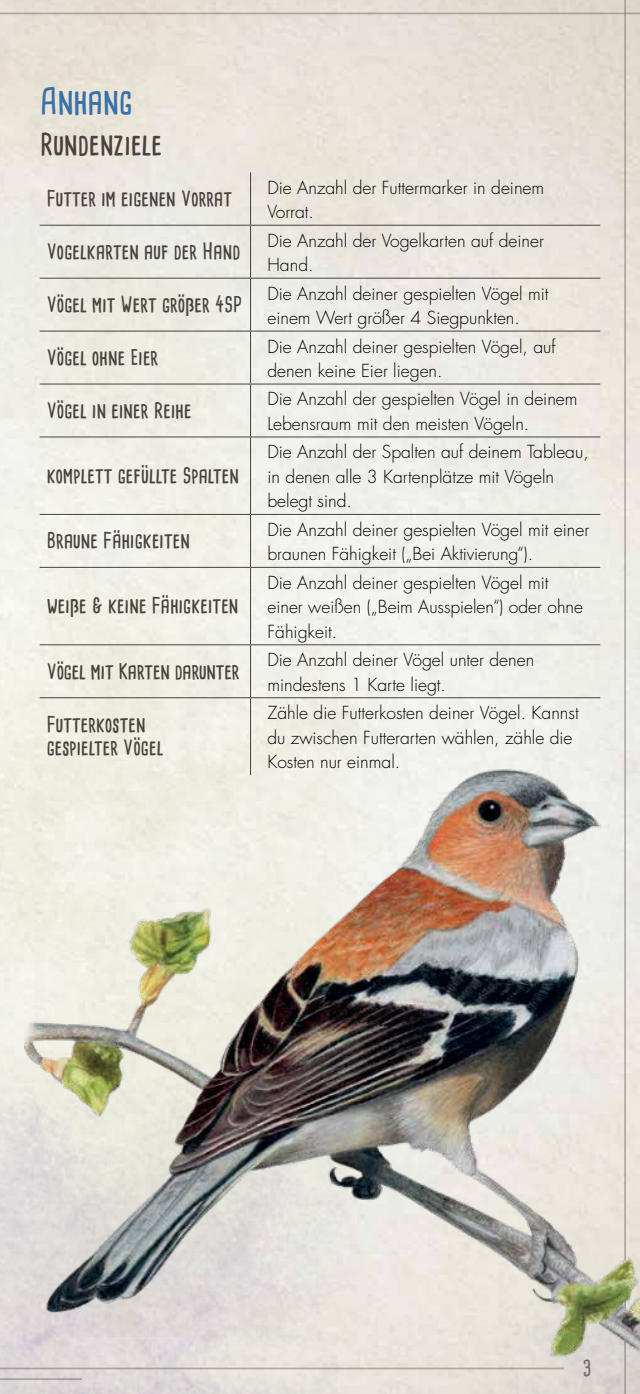
<style>
.page{position:relative;width:640px;height:1394px;background:#fff}
.page>*{position:absolute;margin:0;border:0;box-sizing:border-box;transform-origin:0 0}
.t1{font:700 35px "Cardenio Modern";color:#3a70ab}
.t2{font:700 29.75px "Cardenio Modern";color:#49423e}
.t3{font:700 21px/22.8px "Cardenio Modern";color:#49423e}
.t4{font:700 21px "Cardenio Modern";color:#796e66}
.t5{font:300 17.5px/24.5px "Futura Std";color:#000}
.s1{font-family:"Futura"}
</style>
<div class="page">
<hr style="left:624px;top:0;width:2px;height:1394px;background:#7a6e66">
<hr style="left:0;top:13px;width:640px;height:1px;background:#7a6e66">
<img style="left:0;top:54px;width:640px;height:1340px">
<hr style="left:250px;top:172px;width:1px;height:53px;background:#49423e">
<hr style="left:40px;top:225px;width:211px;height:1px;background:#49423e">
<hr style="left:251px;top:225px;width:349px;height:1px;background:#49423e">
<hr style="left:250px;top:226px;width:1px;height:52px;background:#49423e">
<hr style="left:40px;top:278px;width:211px;height:1px;background:#49423e">
<hr style="left:251px;top:278px;width:349px;height:1px;background:#49423e">
<hr style="left:250px;top:279px;width:1px;height:52px;background:#49423e">
<hr style="left:40px;top:331px;width:211px;height:1px;background:#49423e">
<hr style="left:251px;top:331px;width:349px;height:1px;background:#49423e">
<hr style="left:250px;top:332px;width:1px;height:52px;background:#49423e">
<hr style="left:40px;top:384px;width:211px;height:1px;background:#49423e">
<hr style="left:251px;top:384px;width:349px;height:1px;background:#49423e">
<hr style="left:250px;top:384px;width:1px;height:53px;background:#49423e">
<hr style="left:40px;top:437px;width:211px;height:1px;background:#49423e">
<hr style="left:251px;top:437px;width:349px;height:1px;background:#49423e">
<hr style="left:250px;top:437px;width:1px;height:77px;background:#49423e">
<hr style="left:40px;top:514px;width:211px;height:1px;background:#49423e">
<hr style="left:251px;top:514px;width:349px;height:1px;background:#49423e">
<hr style="left:250px;top:515px;width:1px;height:52px;background:#49423e">
<hr style="left:40px;top:567px;width:211px;height:1px;background:#49423e">
<hr style="left:251px;top:567px;width:349px;height:1px;background:#49423e">
<hr style="left:250px;top:568px;width:1px;height:76px;background:#49423e">
<hr style="left:40px;top:644px;width:211px;height:1px;background:#49423e">
<hr style="left:251px;top:644px;width:349px;height:1px;background:#49423e">
<hr style="left:250px;top:645px;width:1px;height:52px;background:#49423e">
<hr style="left:40px;top:697px;width:211px;height:1px;background:#49423e">
<hr style="left:251px;top:697px;width:349px;height:1px;background:#49423e">
<hr style="left:250px;top:698px;width:1px;height:77px;background:#49423e">
<img style="left:24px;top:749px;width:616px;height:629px">
<h1 class="t1" style="left:40px;top:78px;width:95px">Anhang</h1>
<h2 class="t2" style="left:40px;top:124px;width:124px">Rundenziele</h2>
<p class="t3" style="left:47px;top:187px;width:187px">Futter im eigenen Vorrat</p>
<p class="t5" style="left:267px;top:176px;width:278px">Die Anzahl der Futtermarker in deinem<br>Vorrat.</p>
<p class="t3" style="left:47px;top:240px;width:195px">Vogelkarten auf der Hand</p>
<p class="t5" style="left:267px;top:229px;width:278px">Die Anzahl der Vogelkarten auf deiner<br>Hand.</p>
<p class="t3" style="left:47px;top:293px;width:197px">Vögel mit Wert größer 4SP</p>
<p class="t5" style="left:267px;top:281px;width:283px">Die Anzahl deiner gespielten Vögel mit einem Wert größer 4 Siegpunkten.</p>
<p class="t3" style="left:47px;top:346px;width:113px">Vögel ohne Eier</p>
<p class="t5" style="left:267px;top:334px;width:290px">Die Anzahl deiner gespielten Vögel, auf denen keine Eier liegen.</p>
<p class="t3" style="left:47px;top:399px;width:146px">Vögel in einer Reihe</p>
<p class="t5" style="left:267px;top:387px;width:312px">Die Anzahl der gespielten Vögel in deinem<br>Lebensraum mit den meisten Vögeln.</p>
<p class="t3" style="left:47px;top:464px;width:194px">komplett gefüllte Spalten</p>
<p class="t5" style="left:267px;top:440px;width:323px">Die Anzahl der Spalten auf deinem Tableau, in denen alle 3 Kartenplätze mit Vögeln belegt sind.</p>
<p class="t3" style="left:47px;top:529px;width:145px">Braune Fähigkeiten</p>
<p class="t5" style="left:267px;top:518px;width:323px">Die Anzahl deiner gespielten Vögel mit einer braunen Fähigkeit (<span class="s1">„Bei Aktivierung“</span>).</p>
<p class="t3" style="left:47px;top:594px;width:193px">weiße &amp; keine Fähigkeiten</p>
<p class="t5" style="left:267px;top:571px;width:317px">Die Anzahl deiner gespielten Vögel mit einer weißen (<span class="s1">„Beim Ausspielen“</span>) oder ohne<br>Fähigkeit.</p>
<p class="t3" style="left:47px;top:659px;width:194px">Vögel mit Karten darunter</p>
<p class="t5" style="left:267px;top:648px;width:268px">Die Anzahl deiner Vögel unter denen mindestens 1 Karte liegt.</p>
<p class="t3" style="left:47px;top:713px;width:118px">Futterkosten gespielter Vögel</p>
<p class="t5" style="left:267px;top:701px;width:313px">Zähle die Futterkosten deiner Vögel. Kannst du zwischen Futterarten wählen, zähle die<br>Kosten nur einmal.</p>
<p class="t4" style="left:583px;top:1354px;width:10px">3</p>
</div>
